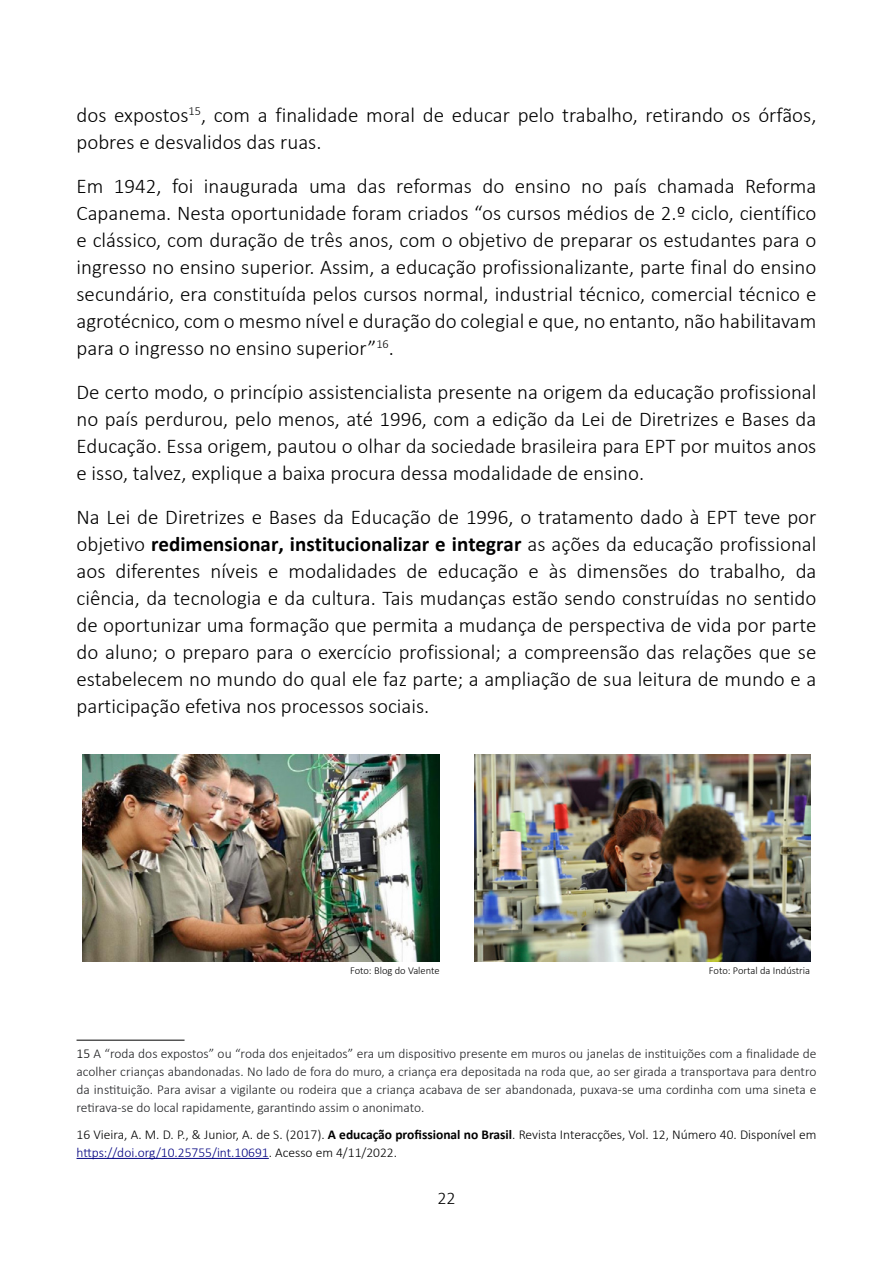
<style>
.page{position:relative;width:893px;height:1263px;background:#fff}
.page>*{position:absolute;margin:0;border:0;box-sizing:border-box;transform-origin:0 0}
.t1{font:300 21px/27px "Calibri";color:#000;text-align:justify}
.t2{font:300 18px "Calibri";color:#000}
.t3{font:300 13.5px/18px "Calibri";color:#202124;text-align:justify}
.t4{font:300 13.5px/18px "Calibri";color:#000}
.t5{font:300 10.5px "Calibri";color:#000}
.s1{font-weight:700}
.s2{color:#000}
.s3{color:#000080}
</style>
<div class="page">
<hr style="left:77px;top:1040px;width:108px;height:1px;background:#000">
<hr style="left:77px;top:1158px;width:192px;height:1px;background:#000080">
<img style="left:82px;top:755px;width:358px;height:206px">
<img style="left:474px;top:755px;width:336px;height:206px">
<p class="t1" style="left:77px;top:101px;width:741px">dos expostos<sup>15</sup>, com a finalidade moral de educar pelo trabalho, retirando os órfãos, pobres e desvalidos das ruas.</p>
<p class="t1" style="left:77px;top:172px;width:741px">Em 1942, foi inaugurada uma das reformas do ensino no país chamada Reforma Capanema. Nesta oportunidade foram criados “os cursos médios de 2.º ciclo, científico e clássico, com duração de três anos, com o objetivo de preparar os estudantes para o ingresso no ensino superior. Assim, a educação profissionalizante, parte final do ensino secundário, era constituída pelos cursos normal, industrial técnico, comercial técnico e agrotécnico, com o mesmo nível e duração do colegial e que, no entanto, não habilitavam para o ingresso no ensino superior”<sup>16</sup>.</p>
<p class="t1" style="left:77px;top:378px;width:741px">De certo modo, o princípio assistencialista presente na origem da educação profissional no país perdurou, pelo menos, até 1996, com a edição da Lei de Diretrizes e Bases da Educação. Essa origem, pautou o olhar da sociedade brasileira para EPT por muitos anos e isso, talvez, explique a baixa procura dessa modalidade de ensino.</p>
<p class="t1" style="left:77px;top:503px;width:741px">Na Lei de Diretrizes e Bases da Educação de 1996, o tratamento dado à EPT teve por objetivo <span class="s1">redimensionar, institucionalizar e integrar</span> as ações da educação profissional aos diferentes níveis e modalidades de educação e às dimensões do trabalho, da ciência, da tecnologia e da cultura. Tais mudanças estão sendo construídas no sentido de oportunizar uma formação que permita a mudança de perspectiva de vida por parte do aluno; o preparo para o exercício profissional; a compreensão das relações que se estabelecem no mundo do qual ele faz parte; a ampliação de sua leitura de mundo e a participação efetiva nos processos sociais.</p>
<p class="t5" style="left:350px;top:964px;width:91px">Foto: Blog do Valente</p>
<p class="t5" style="left:709px;top:964px;width:103px">Foto: Portal da Indústria</p>
<p class="t3" style="left:77px;top:1044px;width:741px"><span class="s2">15</span> A “roda dos expostos” ou “roda dos enjeitados” era um dispositivo presente em muros ou janelas de instituições com a finalidade de acolher crianças abandonadas. No lado de fora do muro, a criança era depositada na roda que, ao ser girada a transportava para dentro da instituição. Para avisar a vigilante ou rodeira que a criança acabava de ser abandonada, puxava-se uma cordinha com uma sineta e retirava-se do local rapidamente, garantindo assim o anonimato.</p>
<p class="t4" style="left:77px;top:1125px;width:741px">16 Vieira, A. M. D. P., &amp; Junior, A. de S. (2017). <span class="s1">A educação profissional no Brasil</span>. Revista Interacções, Vol. 12, Número 40. Disponível em <span class="s3">https://doi.org/10.25755/int.10691</span>. Acesso em 4/11/2022.</p>
<p class="t2" style="left:437px;top:1187px;width:20px">22</p>
</div>
